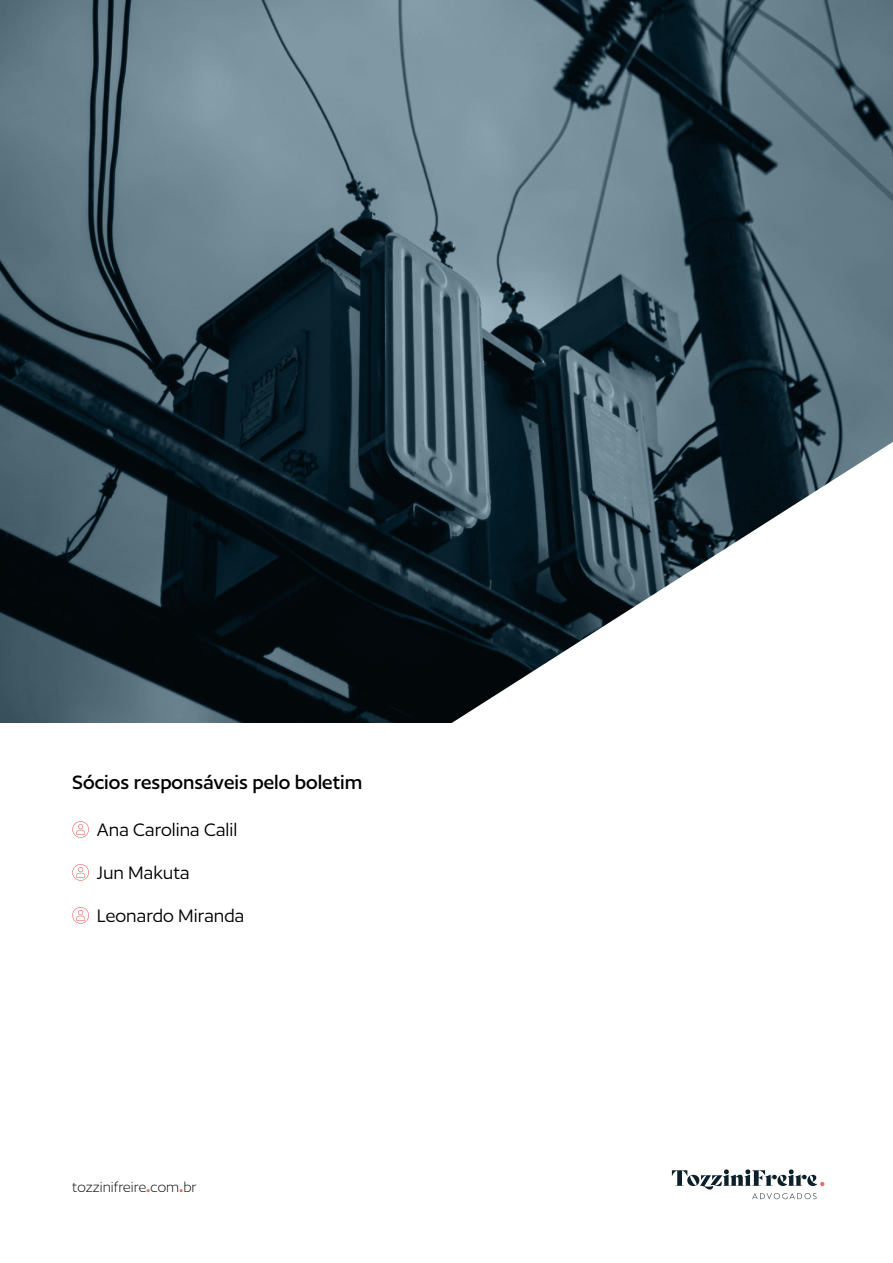
<style>
.page{position:relative;width:893px;height:1263px;background:#fff}
.page>*{position:absolute;margin:0;border:0;box-sizing:border-box;transform-origin:0 0}
.t1{font:500 22.5px "Author";color:#000}
.t2{font:21px/42.9px "Author";color:#000}
.t3{font:300 16.5px "Author";color:#000}
.s1{color:#fff}
.s2{font-weight:700;color:#f2665e}
</style>
<div class="page">
<svg style="left:672px;top:1169px;width:152px;height:30px"></svg>
<img style="left:0;top:0;width:893px;height:723px">
<svg style="left:445px;top:442px;width:448px;height:281px"></svg>
<svg style="left:72px;top:821px;width:17px;height:17px"></svg>
<svg style="left:72px;top:864px;width:17px;height:17px"></svg>
<svg style="left:72px;top:907px;width:17px;height:17px"></svg>
<p class="t1" style="left:72px;top:771px;width:296px">Sócios responsáveis pelo boletim<span class="s1">:</span></p>
<p class="t2" style="left:97px;top:808px;width:149px">Ana Carolina Calil<br>Jun Makuta<br>Leonardo Miranda</p>
<p class="t3" style="left:72px;top:1179px;width:126px">tozzinifreire<span class="s2">.</span>com<span class="s2">.</span>br</p>
</div>
